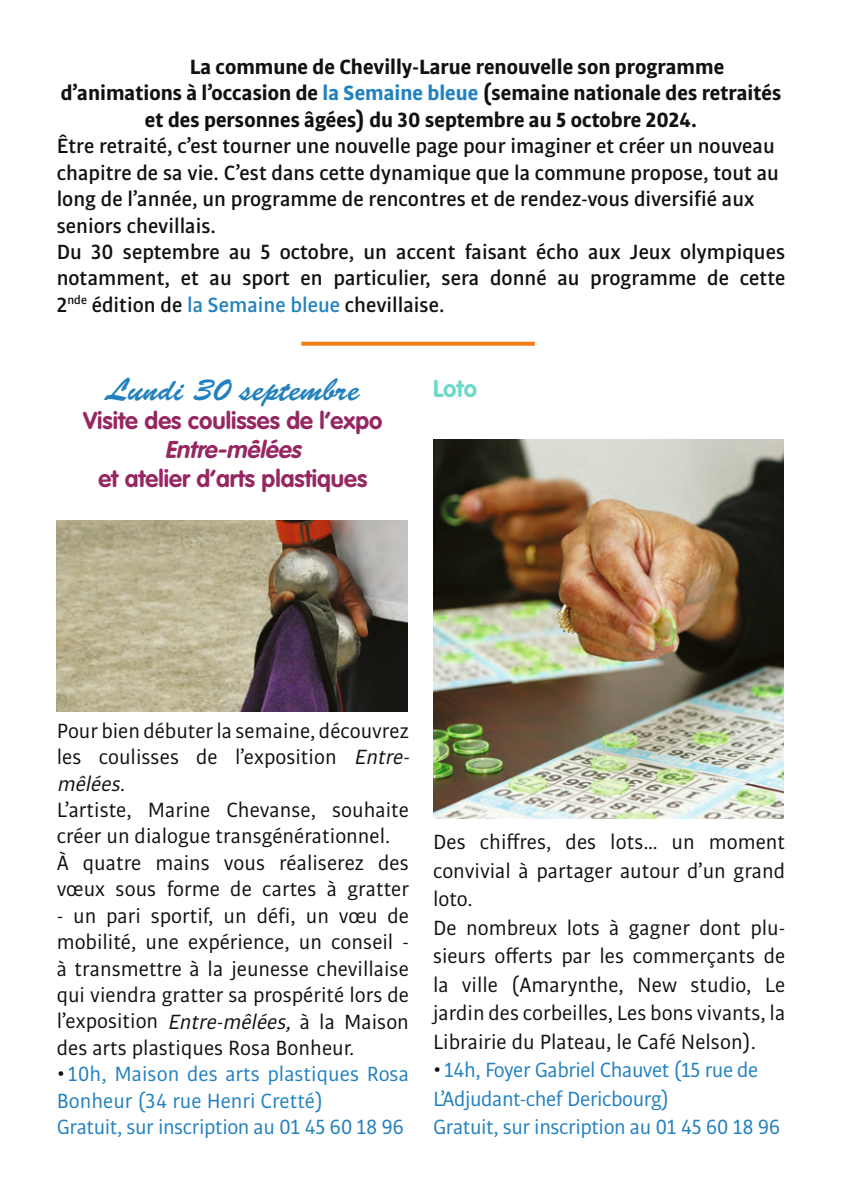
<style>
.page{position:relative;width:842px;height:1191px;background:#fff}
.page>*{position:absolute;margin:0;border:0;box-sizing:border-box;transform-origin:0 0}
.t1{font:32px "Brush Script Std";color:#2381bf}
.t2{font:700 24px/28.8px "VAG Rounded Std";color:#962761;text-align:center}
.t3{font:700 24px "VAG Rounded Std";color:#6cd9c9}
.t4{font:22px/26.4px "Bulo";color:#11110f}
.t5{font:500 22px/26.4px "Bulo";color:#11110f}
.t6{font:700 22px "Bulo";color:#11110f}
.t7{font:22px/28.4px "Bulo";letter-spacing:-.02em;color:#2381bf}
.t8{font:22px/26.4px "Bulo";color:#2381bf}
.s1{color:#2381bf}
.s2{font-style:italic}
.s3{color:#11110f}
</style>
<div class="page">
<img style="left:57px;top:520px;width:350px;height:191px">
<img style="left:433px;top:440px;width:350px;height:378px">
<svg style="left:301px;top:342px;width:234px;height:4px"></svg>
<p class="t6" style="left:190px;top:53px;width:536px">La commune de Chevilly-Larue renouvelle son programme</p>
<p class="t6" style="left:61px;top:79px;width:722px">d’animations à l’occasion de <span class="s1">la Semaine bleue</span> (semaine nationale des retraités</p>
<p class="t6" style="left:145px;top:105px;width:553px">et des personnes âgées) du 30 septembre au 5 octobre 2024.</p>
<p class="t5" style="left:57px;top:132px;width:724px">Être retraité, c’est tourner une nouvelle page pour imaginer et créer un nouveau chapitre de sa vie. C’est dans cette dynamique que la commune propose, tout au long de l’année, un programme de rencontres et de rendez-vous diversifié aux seniors chevillais.</p>
<p class="t5" style="left:57px;top:238px;width:730px;text-align:justify">Du 30 septembre au 5 octobre, un accent faisant écho aux Jeux olympiques notamment, et au sport en particulier, sera donné au programme de cette 2<sup>nde</sup> édition de <span class="s1">la Semaine bleue</span> chevillaise.</p>
<p class="t1" style="left:106px;top:372px;width:255px">Lundi 30 septembre</p>
<p class="t2" style="left:83px;top:407px;width:301px">Visite des coulisses de l’expo<br><span class="s2">Entre-mêlées</span></p>
<p class="t2" style="left:98px;top:465px;width:270px">et atelier d’arts plastiques</p>
<p class="t3" style="left:433px;top:374px;width:46px">Loto</p>
<p class="t4" style="left:57px;top:717px;width:359px">Pour bien débuter la semaine, découvrez les coulisses de l’exposition <span class="s2">Entre&shy;mêlées.</span></p>
<p class="t4" style="left:57px;top:796px;width:354px">L’artiste, Marine Chevanse, souhaite créer un dialogue transgénérationnel.</p>
<p class="t4" style="left:57px;top:849px;width:354px">À quatre mains vous réaliserez des vœux sous forme de cartes à gratter</p>
<p class="t4" style="left:57px;top:902px;width:354px;text-align:justify">- un pari sportif, un défi, un vœu de mobilité, une expérience, un conseil - à transmettre à la jeunesse chevillaise qui viendra gratter sa prospérité lors de l’exposition <span class="s2">Entre-mêlées,</span> à la Maison des arts plastiques Rosa Bonheur.</p>
<p class="t8" style="left:57px;top:1060px;width:354px"><span class="s3">•</span> 10h, Maison des arts plastiques Rosa<br>Bonheur (34 rue Henri Cretté)</p>
<p class="t7" style="left:57px;top:1112px;width:349px">Gratuit, sur inscription au 01 45 60 18 96</p>
<p class="t4" style="left:433px;top:827px;width:354px;line-height:28.4px;text-align:justify">Des chiffres, des lots… un moment convivial à partager autour d’un grand loto.</p>
<p class="t4" style="left:433px;top:913px;width:354px;line-height:28.4px;text-align:justify">De nombreux lots à gagner dont plu&shy;sieurs offerts par les commerçants de la ville (Amarynthe, New studio, Le jardin des corbeilles, Les bons vivants, la Librairie du Plateau, le Café Nelson).</p>
<p class="t7" style="left:433px;top:1055px;width:327px"><span class="s3">•</span> 14h, Foyer Gabriel Chauvet (15 rue de<br>L’Adjudant-chef Dericbourg)</p>
<p class="t7" style="left:433px;top:1112px;width:349px">Gratuit, sur inscription au 01 45 60 18 96</p>
</div>
